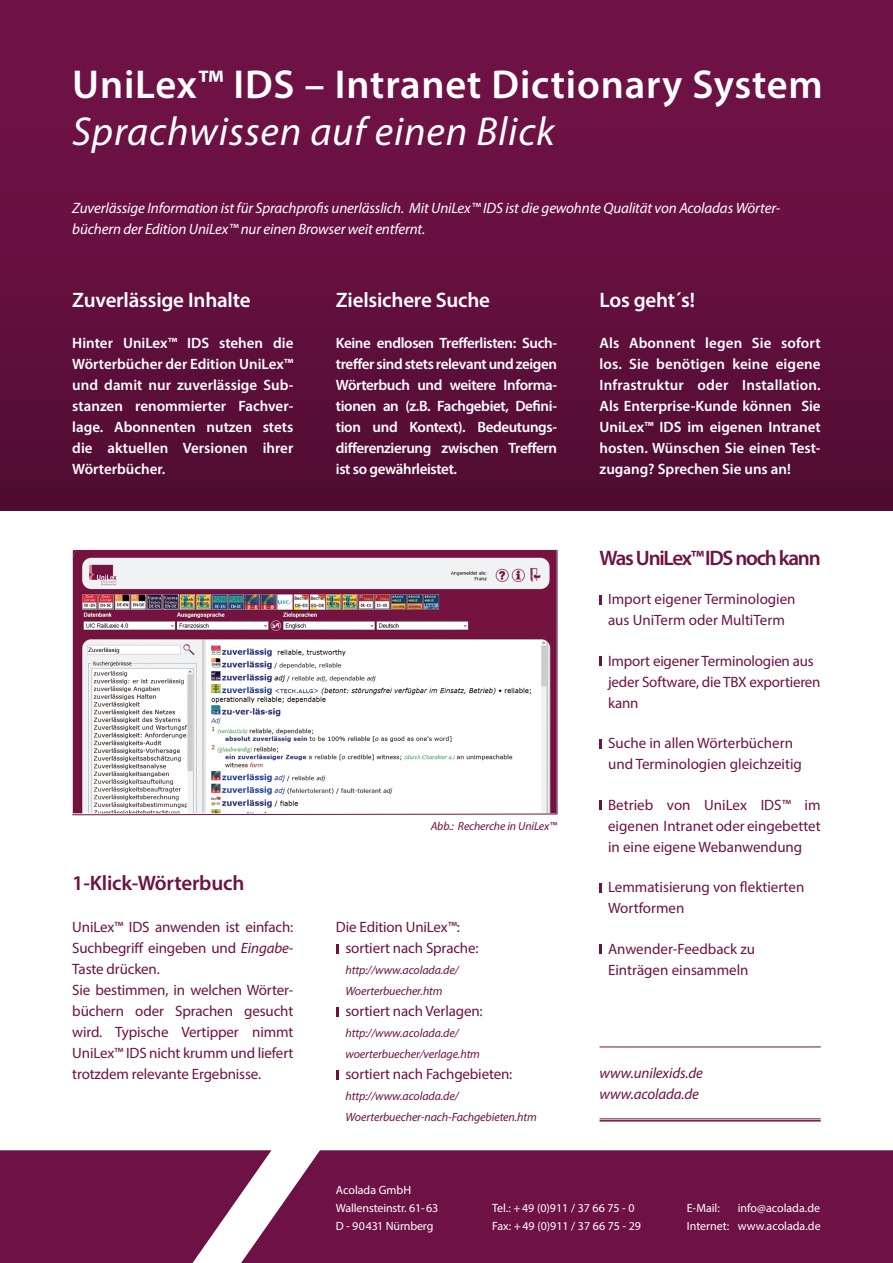
<style>
.page{position:relative;width:893px;height:1263px;background:#fff}
.page>*{position:absolute;margin:0;border:0;box-sizing:border-box;transform-origin:0 0}
.Innenseiten_Negativ{font:600 40.5px "Myriad Pro";letter-spacing:.02em;color:#fff}
.Innenseiten_Negativ-2{font:italic 40.5px "Myriad Pro";letter-spacing:.02em;color:#fff}
.Innenseiten_Negativ-3{font:600 21px "Myriad Pro";letter-spacing:-.01em;color:#fff}
.Innenseiten_Bulletpo{font:600 21px "Myriad Pro";letter-spacing:-.06em;color:#6e1245}
.Innenseiten_Negativ-4{font:600 21px "Myriad Pro";letter-spacing:-.01em;color:#6e1245}
.Innenseiten_Negativ-5{font:600 15px/21px "Myriad Pro";color:#fff;text-align:justify}
.Innenseiten_Bulletpo-2{font:15px/21px "Myriad Pro";color:#6e1245}
.Innenseiten_Negativ-6{font:15px/21px "Myriad Pro";letter-spacing:-.01em;color:#6e1245;text-align:justify}
.Innenseiten_Zitat_Ne{font:italic 15px/21px "Myriad Pro";letter-spacing:-.01em;color:#fff}
.Innenseiten_Negativ-7{font:italic 15px "Myriad Pro";letter-spacing:-.01em;color:#6e1245}
.Innenseiten_Negativ-8{font:italic 12px/21px "Myriad Pro";letter-spacing:-.01em;color:#6e1245}
.Rückseite_Addressfel{font:12px "Myriad Pro";color:#fff}
.Innenseiten_Bildunte{font:italic 11.85px "Myriad Pro";letter-spacing:-.01em;color:#6e1245}
.s1{font-style:italic}
</style>
<div class="page">
<div style="left:0;top:0;width:893px;height:515px;background:linear-gradient(to bottom,#751349,#520d33)"></div>
<div style="left:0;top:511px;width:893px;height:752px;background:#fff"></div>
<div style="left:0;top:1150px;width:893px;height:113px;background:#6e1245"></div>
<hr style="left:600px;top:1118px;width:221px;height:1px;background:#6e1245">
<hr style="left:600px;top:1120px;width:221px;height:1px;background:#6e1245">
<hr style="left:600px;top:1046px;width:221px;height:1px;background:#6e1245">
<svg style="left:336px;top:944px;width:3px;height:9px"></svg>
<svg style="left:336px;top:1007px;width:3px;height:9px"></svg>
<svg style="left:336px;top:1070px;width:3px;height:9px"></svg>
<img style="left:74px;top:551px;width:481px;height:261px">
<svg style="left:72px;top:813px;width:486px;height:2px"></svg>
<svg style="left:600px;top:595px;width:2px;height:9px"></svg>
<svg style="left:600px;top:656px;width:2px;height:10px"></svg>
<svg style="left:600px;top:739px;width:2px;height:9px"></svg>
<svg style="left:600px;top:800px;width:2px;height:10px"></svg>
<svg style="left:600px;top:883px;width:2px;height:9px"></svg>
<svg style="left:600px;top:944px;width:2px;height:10px"></svg>
<hr style="left:557px;top:550px;width:1px;height:264px;background:#6e1245">
<p class="Innenseiten_Negativ" style="left:72px;top:59px;width:752px">UniLex™ IDS – Intranet Dictionary System</p>
<p class="Innenseiten_Negativ-2" style="left:72px;top:106px;width:484px">Sprachwissen auf einen Blick</p>
<p class="Innenseiten_Zitat_Ne" style="left:72px;top:197px;width:709px">Zuverlässige Information ist für Sprachprofis unerlässlich. Mit UniLex™ IDS ist die gewohnte Qualität von Acoladas Wörter&shy;büchern der Edition UniLex™ nur einen Browser weit entfernt.</p>
<p class="Innenseiten_Negativ-3" style="left:72px;top:287px;width:180px">Zuverlässige Inhalte</p>
<p class="Innenseiten_Negativ-5" style="left:72px;top:332px;width:223px">Hinter UniLex™ IDS stehen die Wörterbücher der Edition UniLex™ und damit nur zuverlässige Sub&shy;stanzen renommierter Fachver&shy;lage. Abonnenten nutzen stets die aktuellen Versionen ihrer Wörterbücher.</p>
<p class="Innenseiten_Negativ-4" style="left:72px;top:869px;width:174px">1-Klick-Wörterbuch</p>
<p class="Innenseiten_Negativ-6" style="left:72px;top:916px;width:223px">UniLex™ IDS anwenden ist einfach:<br>Suchbegriff eingeben und <span class="s1">Eingabe</span>-Taste drücken.</p>
<p class="Innenseiten_Negativ-6" style="left:72px;top:979px;width:223px">Sie bestimmen, in welchen Wörter&shy;büchern oder Sprachen gesucht wird. Typische Vertipper nimmt UniLex™ IDS nicht krumm und liefert trotzdem relevante Ergebnisse.</p>
<p class="Innenseiten_Negativ-3" style="left:336px;top:287px;width:156px">Zielsichere Suche</p>
<p class="Innenseiten_Negativ-3" style="left:600px;top:287px;width:97px">Los geht´s!</p>
<p class="Innenseiten_Negativ-5" style="left:336px;top:333px;width:223px">Keine endlosen Trefferlisten: Such&shy;treffer sind stets relevant und zeigen Wörterbuch und weitere Informa&shy;tionen an (z.B. Fachgebiet, Defini&shy;tion und Kontext). Bedeutungs&shy;differenzierung zwischen Treffern ist so gewährleistet.</p>
<p class="Innenseiten_Negativ-5" style="left:600px;top:332px;width:223px">Als Abonnent legen Sie sofort los. Sie benötigen keine eigene Infrastruktur oder Installation.<br>Als Enterprise-Kunde können Sie UniLex™ IDS im eigenen Intranet hosten. Wünschen Sie einen Test&shy;zugang? Sprechen Sie uns an!</p>
<p class="Innenseiten_Bildunte" style="left:431px;top:819px;width:128px">Abb.: Recherche in UniLex™</p>
<p class="Innenseiten_Negativ-6" style="left:336px;top:916px;width:126px">Die Edition UniLex™:</p>
<p class="Innenseiten_Negativ-6" style="left:345px;top:937px;width:135px">sortiert nach Sprache:</p>
<p class="Innenseiten_Negativ-8" style="left:345px;top:960px;width:115px">http://www.acolada.de/<br>Woerterbuecher.htm</p>
<p class="Innenseiten_Negativ-6" style="left:345px;top:1000px;width:139px">sortiert nach Verlagen:</p>
<p class="Innenseiten_Negativ-8" style="left:345px;top:1023px;width:136px">http://www.acolada.de/ woerterbuecher/verlage.htm</p>
<p class="Innenseiten_Negativ-6" style="left:345px;top:1063px;width:168px">sortiert nach Fachgebieten:</p>
<p class="Innenseiten_Negativ-8" style="left:345px;top:1086px;width:193px">http://www.acolada.de/<br>Woerterbuecher-nach-Fachgebieten.htm</p>
<p class="Innenseiten_Bulletpo" style="left:600px;top:545px;width:223px">Was UniLex™ IDS noch kann</p>
<p class="Innenseiten_Bulletpo-2" style="left:608px;top:588px;width:189px">Import eigener Terminologien aus UniTerm oder MultiTerm</p>
<p class="Innenseiten_Bulletpo-2" style="left:608px;top:650px;width:214px">Import eigener Terminologien aus jeder Software, die TBX exportieren kann</p>
<p class="Innenseiten_Bulletpo-2" style="left:608px;top:732px;width:195px">Suche in allen Wörterbüchern und Terminologien gleichzeitig</p>
<p class="Innenseiten_Bulletpo-2" style="left:608px;top:794px;width:214px;text-align:justify">Betrieb von UniLex IDS™ im eigenen Intranet oder eingebettet in eine eigene Webanwendung</p>
<p class="Innenseiten_Bulletpo-2" style="left:608px;top:876px;width:198px">Lemmatisierung von flektierten<br>Wortformen</p>
<p class="Innenseiten_Bulletpo-2" style="left:608px;top:938px;width:149px">Anwender-Feedback zu<br>Einträgen einsammeln</p>
<p class="Innenseiten_Negativ-7" style="left:600px;top:1064px;width:105px">www.unilexids.de</p>
<p class="Innenseiten_Negativ-7" style="left:600px;top:1085px;width:101px">www.acolada.de</p>
<p class="Rückseite_Addressfel" style="left:336px;top:1183px;width:77px">Acolada GmbH</p>
<p class="Rückseite_Addressfel" style="left:336px;top:1201px;width:104px">Wallensteinstr. 61-63</p>
<p class="Rückseite_Addressfel" style="left:336px;top:1219px;width:99px">D - 90431 Nürnberg</p>
<p class="Rückseite_Addressfel" style="left:492px;top:1201px;width:144px">Tel.: +49 (0)911 / 37 66 75 - 0</p>
<p class="Rückseite_Addressfel" style="left:492px;top:1219px;width:150px">Fax: +49 (0)911 / 37 66 75 - 29</p>
<p class="Rückseite_Addressfel" style="left:687px;top:1201px;width:35px">E-Mail:</p>
<p class="Rückseite_Addressfel" style="left:738px;top:1201px;width:84px">info@acolada.de</p>
<p class="Rückseite_Addressfel" style="left:687px;top:1219px;width:135px">Internet: www.acolada.de</p>
</div>
